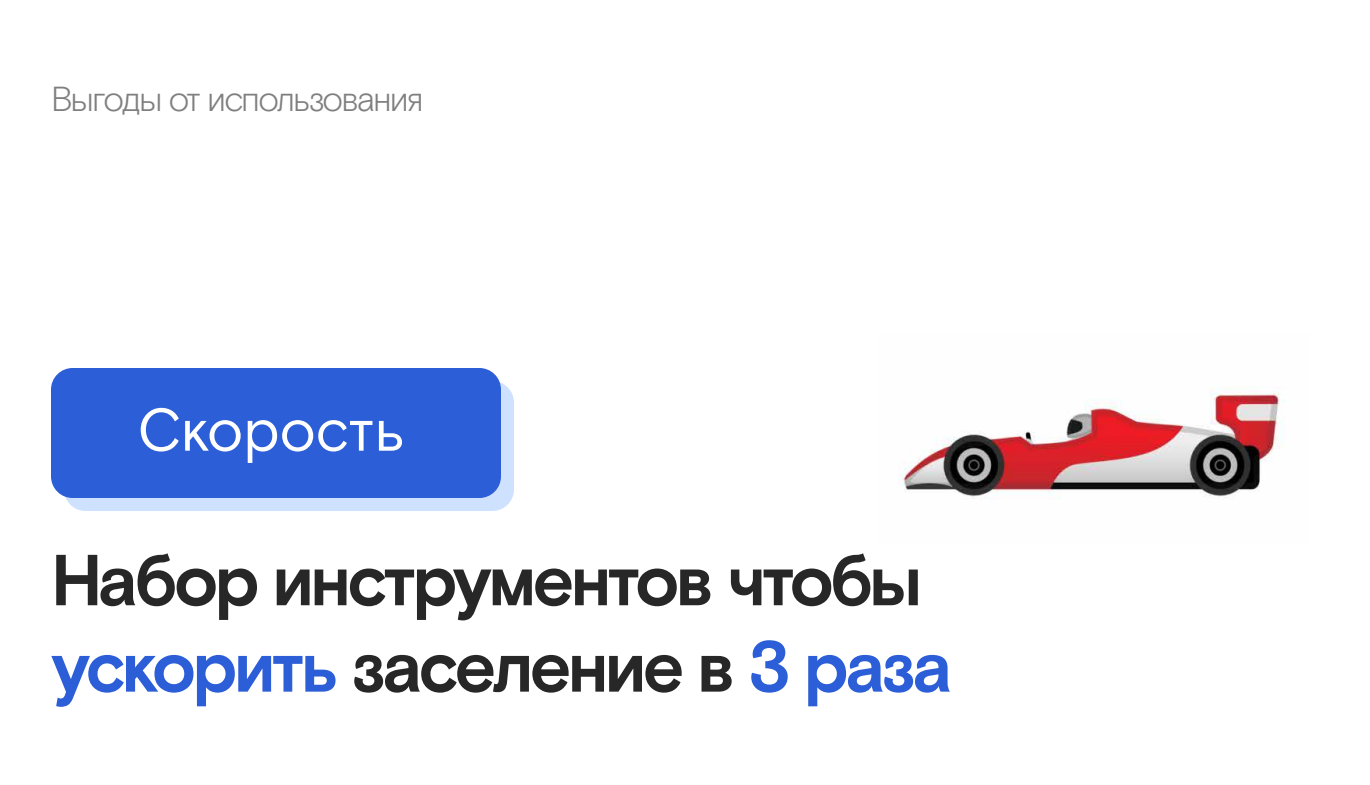
<style>
.page{position:relative;width:1370px;height:785px;background:#fff}
.page>*{position:absolute;margin:0;border:0;box-sizing:border-box;transform-origin:0 0}
.t1{font:700 72px/86.4px "Basis Grotesque Pro";letter-spacing:-.055em;color:#272727}
.t2{font:60px "Basis Grotesque Pro";color:#fff}
.t3{font:300 34.7px "Basis Grotesque Pro";letter-spacing:-.06em;color:#7f7f7f}
.s1{color:#2c5ed8}
</style>
<div class="page">
<div style="left:64px;top:381px;width:450px;height:130px;background:#cee2ff;border-radius:22px"></div>
<div style="left:51px;top:368px;width:450px;height:130px;background:#2c5ed8;border-radius:22px"></div>
<img style="left:898px;top:387px;width:387px;height:112px">
<p class="t3" style="left:51px;top:79px;width:374px">Выгоды от использования</p>
<p class="t2" style="left:137px;top:395px;width:269px">Скорость</p>
<p class="t1" style="left:51px;top:540px;width:903px">Набор инструментов чтобы <span class="s1">ускорить</span> заселение в <span class="s1">3 раза</span></p>
</div>
